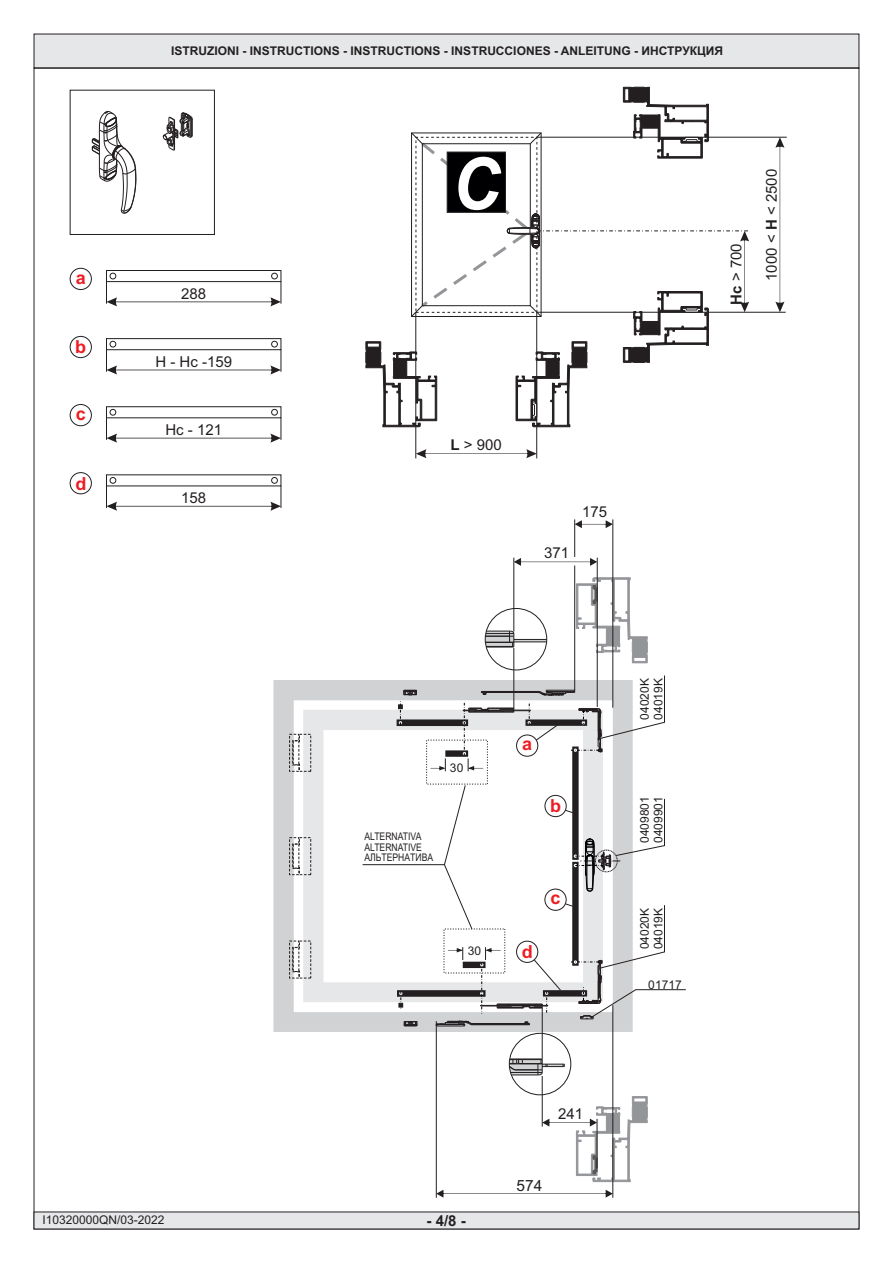
<style>
.page{position:relative;width:893px;height:1263px;background:#fff}
.page>*{position:absolute;margin:0;border:0;box-sizing:border-box;transform-origin:0 0}
.t1{font:italic 700 72px "Arial";color:#fff;scale:.92 1}
.t2{font:700 18px "Arial";color:#ee1d23}
.t3{font:15.45px "Arial";color:#231f20}
.t4{font:15px "Arial";color:#231f20}
.t5{font:700 15px "Arial";color:#231f20}
.t6{font:700 12px "Arial";color:#231f20}
.t7{font:12px/13.4px "Arial";color:#231f20}
.t8{font:10.5px/10.6px "Arial Narrow";color:#231f20}
.s1{font-weight:700}
</style>
<div class="page">
<svg style="left:33px;top:33px;width:827px;height:36px;background:#d8d9db"></svg>
<svg style="left:33px;top:1211px;width:827px;height:19px;background:#cfcfd1"></svg>
<hr style="left:537px;top:312px;width:249px;height:1px;background:#231f20">
<hr style="left:537px;top:137px;width:250px;height:1px;background:#231f20">
<svg style="left:775px;top:137px;width:9px;height:175px"></svg>
<hr style="left:415px;top:312px;width:1px;height:146px;background:#231f20">
<hr style="left:536px;top:312px;width:1px;height:146px;background:#231f20">
<svg style="left:273px;top:680px;width:360px;height:352px"></svg>
<div style="left:70px;top:336px;width:22px;height:22px;background:#fff;border:1px solid #231f20;border-radius:50%"></div>
<div style="left:106px;top:338px;width:175px;height:12px;border:1px solid #231f20"></div>
<svg style="left:106px;top:341px;width:176px;height:33px"></svg>
<div style="left:70px;top:404px;width:22px;height:22px;background:#fff;border:1px solid #231f20;border-radius:50%"></div>
<div style="left:106px;top:406px;width:175px;height:12px;border:1px solid #231f20"></div>
<div style="left:271px;top:409px;width:7px;height:7px;border:1px solid #231f20;border-radius:50%"></div>
<div style="left:110px;top:409px;width:6px;height:7px;border:1px solid #231f20;border-radius:50%"></div>
<svg style="left:106px;top:418px;width:176px;height:25px"></svg>
<div style="left:70px;top:268px;width:22px;height:22px;background:#fff;border:1px solid #231f20;border-radius:50%"></div>
<div style="left:106px;top:270px;width:175px;height:12px;border:1px solid #231f20"></div>
<svg style="left:106px;top:273px;width:176px;height:33px"></svg>
<svg style="left:163px;top:112px;width:30px;height:39px"></svg>
<svg style="left:92px;top:111px;width:44px;height:103px"></svg>
<div style="left:70px;top:90px;width:145px;height:145px;border:1px solid #231f20"></div>
<hr style="left:436px;top:1021px;width:1px;height:177px;background:#231f20">
<svg style="left:436px;top:1190px;width:177px;height:7px"></svg>
<hr style="left:613px;top:1005px;width:1px;height:193px;background:#231f20">
<hr style="left:574px;top:519px;width:1px;height:38px;background:#231f20">
<svg style="left:575px;top:520px;width:38px;height:8px"></svg>
<hr style="left:613px;top:519px;width:1px;height:189px;background:#231f20">
<div style="left:70px;top:472px;width:22px;height:22px;background:#fff;border:1px solid #231f20;border-radius:50%"></div>
<div style="left:271px;top:477px;width:7px;height:7px;border:1px solid #231f20;border-radius:50%"></div>
<div style="left:110px;top:477px;width:6px;height:7px;border:1px solid #231f20;border-radius:50%"></div>
<svg style="left:106px;top:486px;width:176px;height:25px"></svg>
<svg style="left:289px;top:734px;width:22px;height:38px"></svg>
<svg style="left:289px;top:837px;width:22px;height:38px"></svg>
<svg style="left:289px;top:940px;width:22px;height:38px"></svg>
<svg style="left:416px;top:449px;width:121px;height:9px"></svg>
<svg style="left:365px;top:87px;width:384px;height:340px"></svg>
<hr style="left:542px;top:1007px;width:1px;height:119px;background:#231f20">
<svg style="left:509px;top:1033px;width:139px;height:149px"></svg>
<div style="left:509px;top:1033px;width:62px;height:62px;border:1px solid #231f20;border-radius:50%"></div>
<hr style="left:514px;top:558px;width:1px;height:151px;background:#231f20">
<hr style="left:597px;top:558px;width:1px;height:149px;background:#231f20">
<svg style="left:514px;top:558px;width:83px;height:8px"></svg>
<hr style="left:574px;top:565px;width:1px;height:125px;background:#231f20">
<svg style="left:362px;top:577px;width:324px;height:450px"></svg>
<h2 class="t2" style="left:76px;top:270px;width:12px">a</h2>
<h2 class="t2" style="left:75px;top:340px;width:12px">b</h2>
<h2 class="t2" style="left:76px;top:407px;width:12px">c</h2>
<h2 class="t2" style="left:75px;top:476px;width:12px">d</h2>
<p class="t6" style="left:171px;top:47px;width:553px">ISTRUZIONI - INSTRUCTIONS - INSTRUCTIONS - INSTRUCCIONES - ANLEITUNG - ИНСТРУКЦИЯ</p>
<p class="t4" style="left:181px;top:288px;width:27px">288</p>
<p class="t4" style="left:155px;top:356px;width:78px">H - Hc -159</p>
<p class="t4" style="left:165px;top:424px;width:58px">Hc - 121</p>
<p class="t4" style="left:181px;top:492px;width:27px">158</p>
<h1 class="t1" style="left:452px;top:157px;width:53px">C</h1>
<p class="t4" style="left:451px;top:439px;width:53px"><span class="s1">L</span> &gt; 900</p>
<p class="t4" style="left:544px;top:547px;width:27px">371</p>
<p class="t4" style="left:582px;top:506px;width:27px">175</p>
<p class="t4" style="left:730px;top:305px;width:63px;rotate:-90deg"><span class="s1">Hc</span> &gt; 700</p>
<p class="t4" style="left:766px;top:281px;width:113px;rotate:-90deg">1000 &lt; <span class="s1">H</span> &lt; 2500</p>
<p class="t7" style="left:450px;top:763px;width:15px">30</p>
<p class="t8" style="left:364px;top:832px;width:70px">ALTERNATIVA<br>ALTERNATIVE<br>АЛЬТЕРНАТИВА</p>
<p class="t7" style="left:468px;top:945px;width:15px">30</p>
<h2 class="t2" style="left:522px;top:737px;width:12px">a</h2>
<h2 class="t2" style="left:550px;top:799px;width:12px">b</h2>
<h2 class="t2" style="left:522px;top:945px;width:12px">d</h2>
<h2 class="t2" style="left:550px;top:891px;width:12px">c</h2>
<p class="t7" style="left:43px;top:1214px;width:124px">I10320000QN/03-2022</p>
<p class="t5" style="left:427px;top:1215px;width:41px">- 4/8 -</p>
<p class="t4" style="left:558px;top:1108px;width:27px">241</p>
<p class="t3" style="left:517px;top:1180px;width:27px">574</p>
<p class="t7" style="left:639px;top:720px;width:43px;rotate:-90deg">04020K<br>04019K</p>
<p class="t7" style="left:639px;top:843px;width:48px;rotate:-90deg">0409801<br>0409901</p>
<p class="t7" style="left:639px;top:949px;width:43px;rotate:-90deg">04020K<br>04019K</p>
<p class="t7" style="left:648px;top:979px;width:35px">01717</p>
</div>
